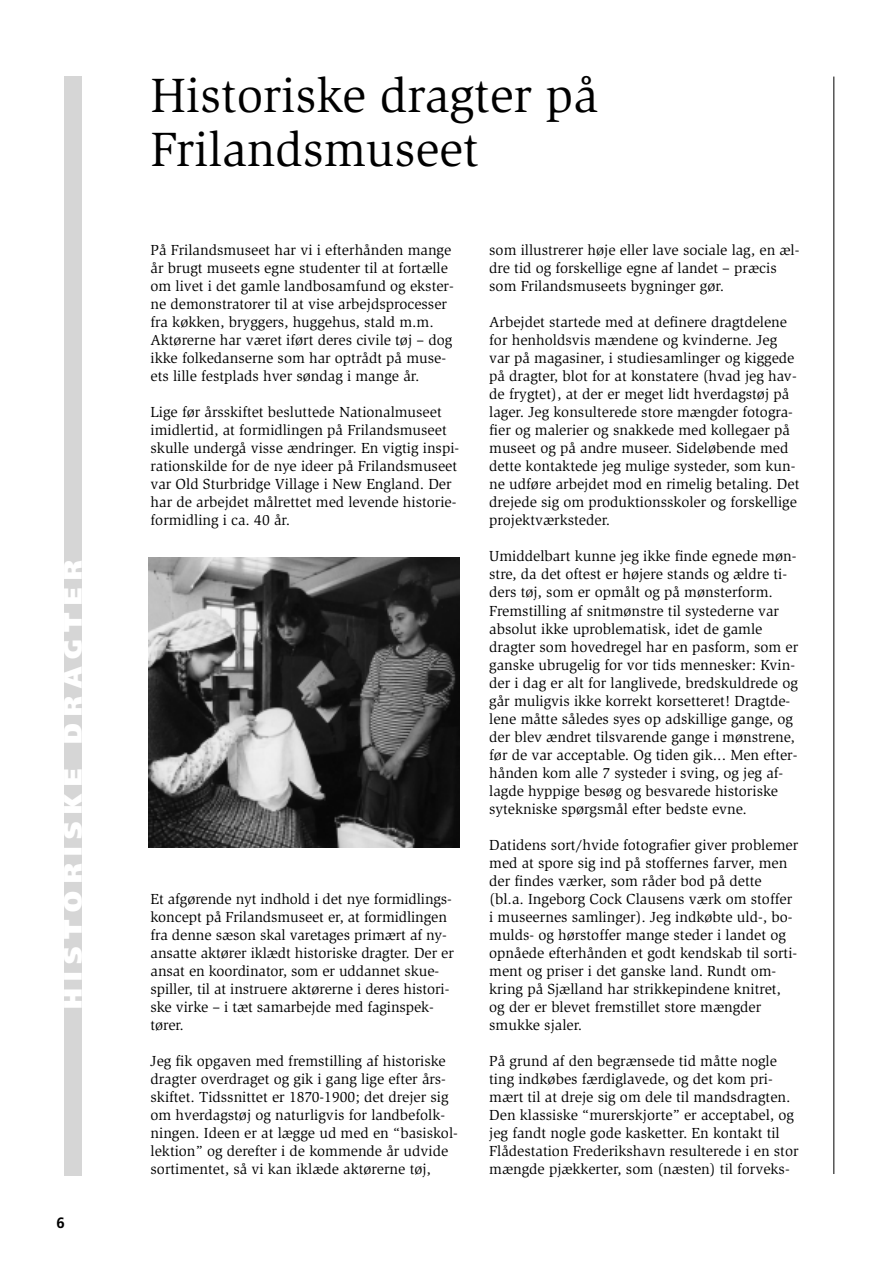
<style>
.page{position:relative;width:893px;height:1262px;background:#fff}
.page>*{position:absolute;margin:0;border:0;box-sizing:border-box;transform-origin:0 0}
.t1{font:49.5px/54px "Slimbach";color:#000}
.t2{font:900 25.5px "Frutiger";letter-spacing:.295em;color:#fff}
.t3{font:15px/18px "Slimbach";color:#000}
.t4{font:700 15px "Frutiger";color:#000}
</style>
<div class="page">
<hr style="left:833px;top:77px;width:1px;height:1097px;background:#000">
<div style="left:64px;top:77px;width:18px;height:1099px;background:#d6d6d6"></div>
<img style="left:149px;top:558px;width:310px;height:290px">
<h2 class="t2" style="left:63px;top:1008px;width:450px;rotate:-90deg">HISTORISKE DRAGTER</h2>
<p class="t4" style="left:56px;top:1216px;width:10px">6</p>
<h1 class="t1" style="left:151px;top:72px;width:449px">Historiske dragter på<br>Frilandsmuseet</h1>
<p class="t3" style="left:151px;top:242px;width:305px">På Frilandsmuseet har vi i efterhånden mange år brugt museets egne studenter til at fortælle om livet i det gamle landbosamfund og ekster&shy;ne demonstratorer til at vise arbejdsprocesser fra køkken, bryggers, huggehus, stald m.m.<br>Aktørerne har været iført deres civile tøj – dog ikke folkedanserne som har optrådt på muse&shy;ets lille festplads hver søndag i mange år.</p>
<p class="t3" style="left:151px;top:404px;width:310px">Lige før årsskiftet besluttede Nationalmuseet imidlertid, at formidlingen på Frilandsmuseet skulle undergå visse ændringer. En vigtig inspi&shy;rationskilde for de nye ideer på Frilandsmuseet var Old Sturbridge Village i New England. Der har de arbejdet målrettet med levende historie&shy;formidling i ca. 40 år.</p>
<p class="t3" style="left:151px;top:890px;width:305px">Et afgørende nyt indhold i det nye formidlings&shy;koncept på Frilandsmuseet er, at formidlingen fra denne sæson skal varetages primært af ny&shy;ansatte aktører iklædt historiske dragter. Der er ansat en koordinator, som er uddannet skue&shy;spiller, til at instruere aktørerne i deres histori&shy;ske virke – i tæt samarbejde med faginspek&shy;tører.</p>
<p class="t3" style="left:151px;top:1052px;width:309px">Jeg fik opgaven med fremstilling af historiske dragter overdraget og gik i gang lige efter års&shy;skiftet. Tidssnittet er 1870-1900; det drejer sig om hverdagstøj og naturligvis for landbefolk&shy;ningen. Ideen er at lægge ud med en “basiskol&shy;lektion” og derefter i de kommende år udvide sortimentet, så vi kan iklæde aktørerne tøj,</p>
<p class="t3" style="left:489px;top:242px;width:312px">som illustrerer høje eller lave sociale lag, en æl&shy;dre tid og forskellige egne af landet – præcis som Frilandsmuseets bygninger gør.</p>
<p class="t3" style="left:489px;top:314px;width:312px">Arbejdet startede med at definere dragtdelene for henholdsvis mændene og kvinderne. Jeg var på magasiner, i studiesamlinger og kiggede på dragter, blot for at konstatere (hvad jeg hav&shy;de frygtet), at der er meget lidt hverdagstøj på lager. Jeg konsulterede store mængder fotogra&shy;fier og malerier og snakkede med kollegaer på museet og på andre museer. Sideløbende med dette kontaktede jeg mulige systeder, som kun&shy;ne udføre arbejdet mod en rimelig betaling. Det drejede sig om produktionsskoler og forskellige projektværksteder.</p>
<p class="t3" style="left:489px;top:548px;width:310px">Umiddelbart kunne jeg ikke finde egnede møn&shy;stre, da det oftest er højere stands og ældre ti&shy;ders tøj, som er opmålt og på mønsterform.<br>Fremstilling af snitmønstre til systederne var absolut ikke uproblematisk, idet de gamle dragter som hovedregel har en pasform, som er ganske ubrugelig for vor tids mennesker: Kvin&shy;der i dag er alt for langlivede, bredskuldrede og går muligvis ikke korrekt korsetteret! Dragtde&shy;lene måtte således syes op adskillige gange, og der blev ændret tilsvarende gange i mønstrene, før de var acceptable. Og tiden gik... Men efter&shy;hånden kom alle 7 systeder i sving, og jeg af&shy;lagde hyppige besøg og besvarede historiske sytekniske spørgsmål efter bedste evne.</p>
<p class="t3" style="left:489px;top:836px;width:310px">Datidens sort/hvide fotografier giver problemer med at spore sig ind på stoffernes farver, men der findes værker, som råder bod på dette (bl.a. Ingeborg Cock Clausens værk om stoffer i museernes samlinger). Jeg indkøbte uld-, bo&shy;mulds- og hørstoffer mange steder i landet og opnåede efterhånden et godt kendskab til sorti&shy;ment og priser i det ganske land. Rundt om&shy;kring på Sjælland har strikkepindene knitret, og der er blevet fremstillet store mængder smukke sjaler.</p>
<p class="t3" style="left:489px;top:1052px;width:311px">På grund af den begrænsede tid måtte nogle ting indkøbes færdiglavede, og det kom pri&shy;mært til at dreje sig om dele til mandsdragten.<br>Den klassiske “murerskjorte” er acceptabel, og jeg fandt nogle gode kasketter. En kontakt til Flådestation Frederikshavn resulterede i en stor mængde pjækkerter, som (næsten) til forveks-</p>
</div>
